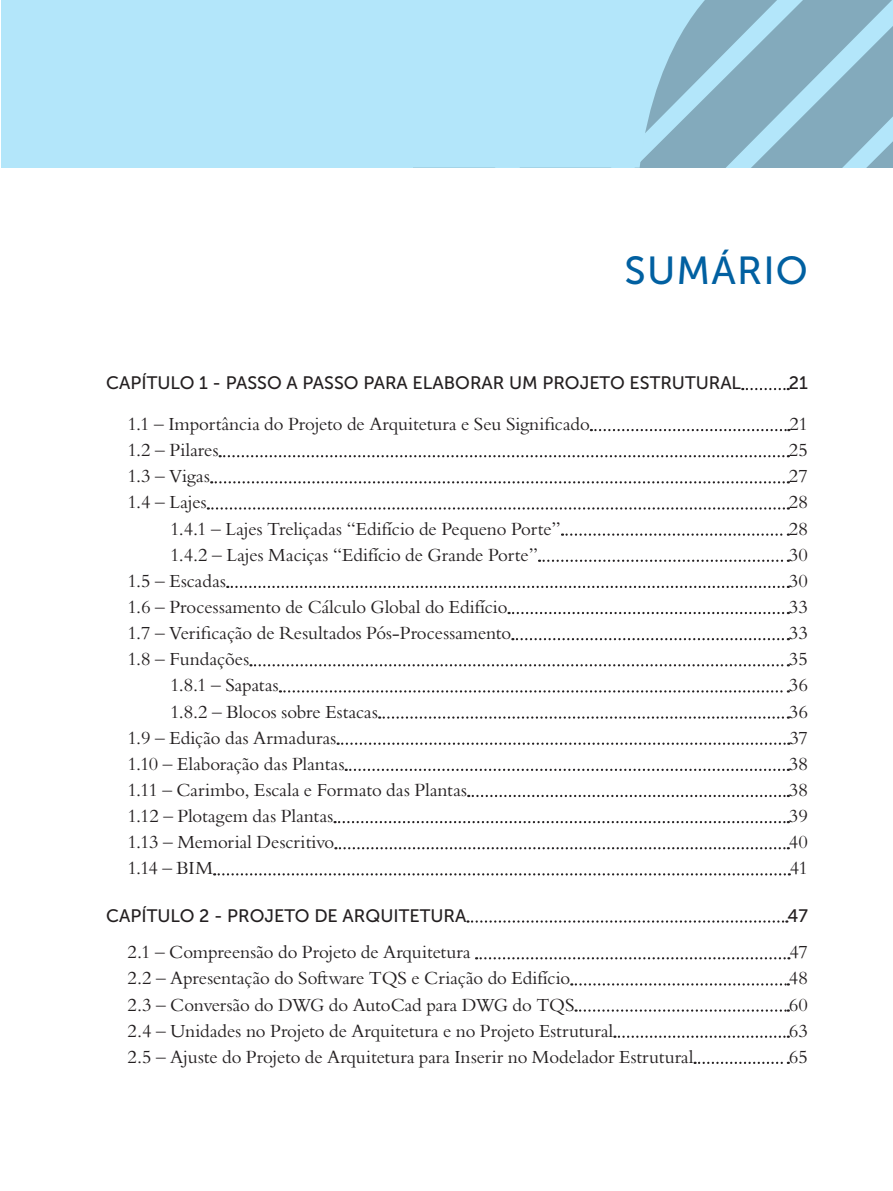
<style>
.page{position:relative;width:893px;height:1191px;background:#fff}
.page>*{position:absolute;margin:0;border:0;box-sizing:border-box;transform-origin:0 0}
.Titulo_-_ajustado{font:39px "Museo Sans 500";letter-spacing:.03em;color:#0160a1}
.t1{font:18px "Bergamo Std";color:#231f20}
.t2{font:18px "Museo Sans 500";color:#231f20}
</style>
<div class="page">
<svg style="left:2px;top:0;width:891px;height:168px;background:#a9d9ed"></svg>
<svg style="left:742px;top:388px;width:47px;height:2px"></svg>
<svg style="left:591px;top:429px;width:198px;height:2px"></svg>
<svg style="left:220px;top:455px;width:569px;height:2px"></svg>
<svg style="left:211px;top:481px;width:578px;height:2px"></svg>
<svg style="left:208px;top:507px;width:581px;height:2px"></svg>
<svg style="left:562px;top:533px;width:227px;height:3px"></svg>
<svg style="left:539px;top:559px;width:250px;height:3px"></svg>
<svg style="left:227px;top:586px;width:562px;height:2px"></svg>
<svg style="left:509px;top:612px;width:280px;height:2px"></svg>
<svg style="left:512px;top:638px;width:277px;height:2px"></svg>
<svg style="left:250px;top:664px;width:539px;height:2px"></svg>
<svg style="left:280px;top:690px;width:509px;height:2px"></svg>
<svg style="left:379px;top:716px;width:410px;height:2px"></svg>
<svg style="left:338px;top:742px;width:451px;height:3px"></svg>
<svg style="left:346px;top:768px;width:443px;height:3px"></svg>
<svg style="left:468px;top:795px;width:321px;height:2px"></svg>
<svg style="left:335px;top:821px;width:454px;height:2px"></svg>
<svg style="left:335px;top:847px;width:454px;height:2px"></svg>
<svg style="left:214px;top:873px;width:576px;height:2px"></svg>
<svg style="left:467px;top:920px;width:320px;height:2px"></svg>
<svg style="left:476px;top:957px;width:313px;height:2px"></svg>
<svg style="left:571px;top:983px;width:218px;height:2px"></svg>
<svg style="left:576px;top:1009px;width:213px;height:2px"></svg>
<svg style="left:614px;top:1035px;width:175px;height:2px"></svg>
<svg style="left:695px;top:1061px;width:94px;height:3px"></svg>
<p class="Titulo_-_ajustado" style="left:625px;top:250px;width:185px">SUMÁRIO</p>
<p class="t2" style="left:106px;top:373px;width:636px">CAPÍTULO 1 - PASSO A PASSO PARA ELABORAR UM PROJETO ESTRUTURAL</p>
<p class="t2" style="left:789px;top:373px;width:21px">21</p>
<p class="t1" style="left:128px;top:413px;width:464px">1.1 – Importância do Projeto de Arquitetura e Seu Significado</p>
<p class="t1" style="left:789px;top:413px;width:20px">21</p>
<p class="t1" style="left:128px;top:440px;width:92px">1.2 – Pilares</p>
<p class="t1" style="left:789px;top:440px;width:20px">25</p>
<p class="t1" style="left:128px;top:466px;width:84px">1.3 – Vigas</p>
<p class="t1" style="left:789px;top:466px;width:20px">27</p>
<p class="t1" style="left:128px;top:492px;width:81px">1.4 – Lajes</p>
<p class="t1" style="left:789px;top:492px;width:20px">28</p>
<p class="t1" style="left:170px;top:518px;width:392px">1.4.1 – Lajes Treliçadas “Edifício de Pequeno Porte”</p>
<p class="t1" style="left:789px;top:518px;width:20px">28</p>
<p class="t1" style="left:170px;top:544px;width:369px">1.4.2 – Lajes Maciças “Edifício de Grande Porte”</p>
<p class="t1" style="left:789px;top:544px;width:20px">30</p>
<p class="t1" style="left:128px;top:570px;width:100px">1.5 – Escadas</p>
<p class="t1" style="left:789px;top:570px;width:20px">30</p>
<p class="t1" style="left:128px;top:596px;width:381px">1.6 – Processamento de Cálculo Global do Edifício</p>
<p class="t1" style="left:789px;top:596px;width:20px">33</p>
<p class="t1" style="left:128px;top:622px;width:385px">1.7 – Verificação de Resultados Pós-Processamento</p>
<p class="t1" style="left:789px;top:622px;width:20px">33</p>
<p class="t1" style="left:128px;top:649px;width:123px">1.8 – Fundações</p>
<p class="t1" style="left:789px;top:649px;width:20px">35</p>
<p class="t1" style="left:170px;top:675px;width:110px">1.8.1 – Sapatas</p>
<p class="t1" style="left:789px;top:675px;width:20px">36</p>
<p class="t1" style="left:170px;top:701px;width:209px">1.8.2 – Blocos sobre Estacas</p>
<p class="t1" style="left:789px;top:701px;width:20px">36</p>
<p class="t1" style="left:128px;top:727px;width:210px">1.9 – Edição das Armaduras</p>
<p class="t1" style="left:789px;top:727px;width:20px">37</p>
<p class="t1" style="left:128px;top:753px;width:219px">1.10 – Elaboração das Plantas</p>
<p class="t1" style="left:789px;top:753px;width:20px">38</p>
<p class="t1" style="left:128px;top:779px;width:341px">1.11 – Carimbo, Escala e Formato das Plantas</p>
<p class="t1" style="left:789px;top:779px;width:20px">38</p>
<p class="t1" style="left:128px;top:805px;width:207px">1.12 – Plotagem das Plantas</p>
<p class="t1" style="left:789px;top:805px;width:20px">39</p>
<p class="t1" style="left:128px;top:831px;width:208px">1.13 – Memorial Descritivo</p>
<p class="t1" style="left:789px;top:831px;width:20px">40</p>
<p class="t1" style="left:128px;top:858px;width:87px">1.14 – BIM</p>
<p class="t1" style="left:790px;top:858px;width:19px">41</p>
<p class="t2" style="left:106px;top:905px;width:362px">CAPÍTULO 2 - PROJETO DE ARQUITETURA</p>
<p class="t2" style="left:787px;top:905px;width:22px">47</p>
<p class="t1" style="left:128px;top:941px;width:344px">2.1 – Compreensão do Projeto de Arquitetura</p>
<p class="t1" style="left:789px;top:941px;width:20px">47</p>
<p class="t1" style="left:128px;top:968px;width:444px">2.2 – Apresentação do Software TQS e Criação do Edifício</p>
<p class="t1" style="left:789px;top:968px;width:20px">48</p>
<p class="t1" style="left:128px;top:994px;width:448px">2.3 – Conversão do DWG do AutoCad para DWG do TQS</p>
<p class="t1" style="left:789px;top:994px;width:20px">60</p>
<p class="t1" style="left:128px;top:1020px;width:487px">2.4 – Unidades no Projeto de Arquitetura e no Projeto Estrutural</p>
<p class="t1" style="left:789px;top:1020px;width:20px">63</p>
<p class="t1" style="left:128px;top:1046px;width:567px">2.5 – Ajuste do Projeto de Arquitetura para Inserir no Modelador Estrutural</p>
<p class="t1" style="left:789px;top:1046px;width:20px">65</p>
</div>
